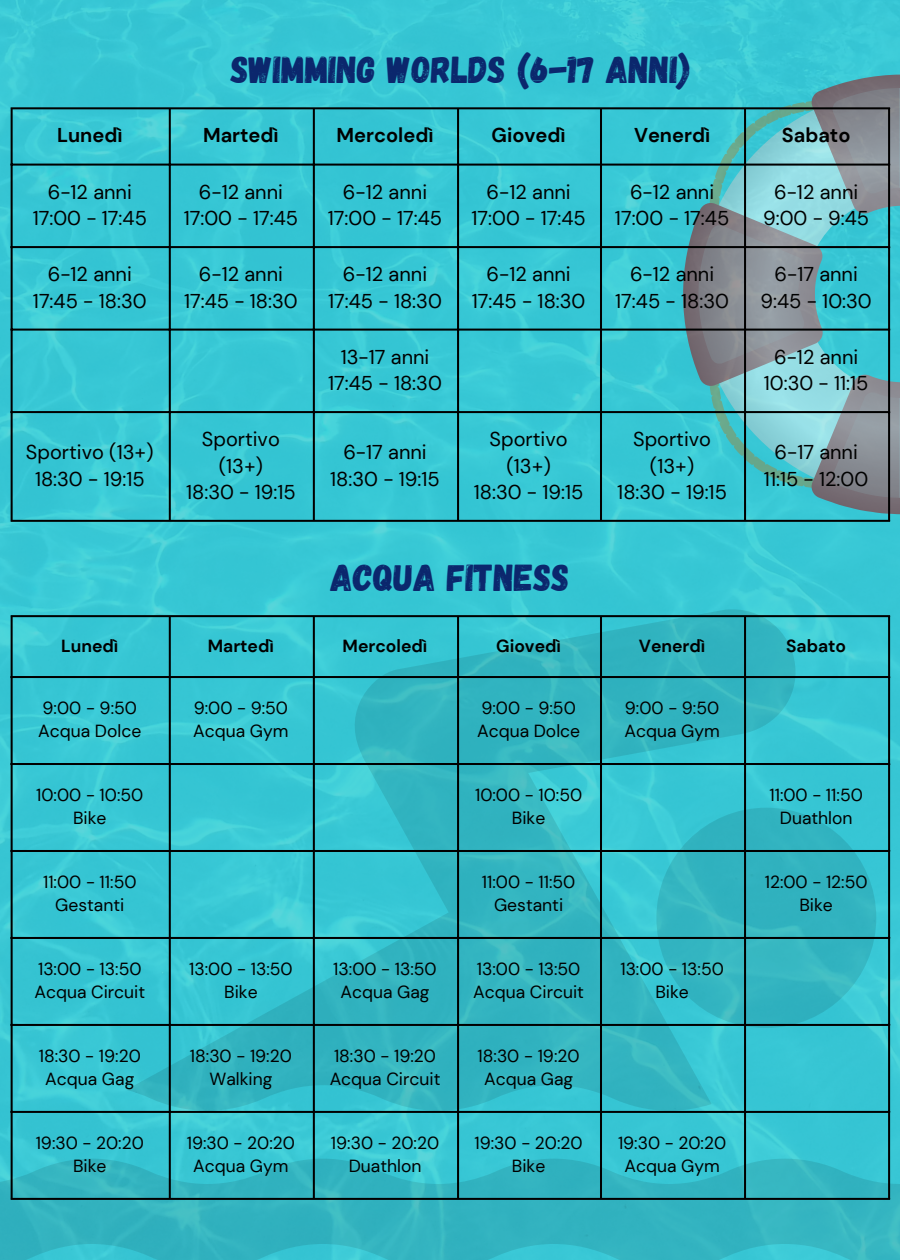
<style>
.page{position:relative;width:900px;height:1260px;background:#fff}
.page>*{position:absolute;margin:0;border:0;box-sizing:border-box;transform-origin:0 0}
.t1{font:37.5px "Gagalin";color:#0b276d}
.t2{font:20px/26.8px "DM Sans";color:#000;text-align:center}
.t3{font:700 20px "DM Sans";color:#000}
.t4{font:17.5px "DM Sans";color:#000}
.t5{font:700 17.5px "DM Sans";color:#000}
</style>
<div class="page">
<img style="left:0;top:0;width:900px;height:1159px">
<svg style="left:0;top:1159px;width:900px;height:101px;background:#34b6c3"></svg>
<div style="left:656px;top:808px;width:220px;height:220px;background:#31b3c0;border-radius:50%"></div>
<svg style="left:126px;top:609px;width:670px;height:502px;background:#35beca"></svg>
<svg style="left:677px;top:68px;width:223px;height:446px;background:#40bac7"></svg>
<svg style="left:683px;top:280px;width:1px;height:14px"></svg>
<svg style="left:694px;top:83px;width:206px;height:420px;background:#6eb1b9"></svg>
<hr style="left:11px;top:109px;width:2px;height:411px;background:#000">
<hr style="left:169px;top:109px;width:2px;height:411px;background:#000">
<hr style="left:313px;top:109px;width:2px;height:411px;background:#000">
<hr style="left:457px;top:109px;width:2px;height:411px;background:#000">
<hr style="left:600px;top:109px;width:2px;height:411px;background:#000">
<hr style="left:744px;top:109px;width:2px;height:411px;background:#000">
<hr style="left:888px;top:109px;width:2px;height:411px;background:#000">
<hr style="left:11px;top:107px;width:879px;height:2px;background:#000">
<hr style="left:11px;top:164px;width:879px;height:2px;background:#000">
<hr style="left:11px;top:246px;width:879px;height:2px;background:#000">
<hr style="left:11px;top:329px;width:879px;height:2px;background:#000">
<hr style="left:11px;top:411px;width:879px;height:2px;background:#000">
<hr style="left:11px;top:520px;width:879px;height:2px;background:#000">
<hr style="left:11px;top:617px;width:2px;height:581px;background:#000">
<hr style="left:169px;top:617px;width:2px;height:581px;background:#000">
<hr style="left:313px;top:617px;width:2px;height:581px;background:#000">
<hr style="left:457px;top:617px;width:2px;height:581px;background:#000">
<hr style="left:600px;top:617px;width:2px;height:581px;background:#000">
<hr style="left:744px;top:617px;width:2px;height:581px;background:#000">
<hr style="left:888px;top:617px;width:2px;height:581px;background:#000">
<hr style="left:11px;top:615px;width:879px;height:2px;background:#000">
<hr style="left:11px;top:676px;width:879px;height:2px;background:#000">
<hr style="left:11px;top:763px;width:879px;height:2px;background:#000">
<hr style="left:11px;top:850px;width:879px;height:2px;background:#000">
<hr style="left:11px;top:937px;width:879px;height:2px;background:#000">
<hr style="left:11px;top:1024px;width:879px;height:2px;background:#000">
<hr style="left:11px;top:1111px;width:879px;height:2px;background:#000">
<hr style="left:11px;top:1198px;width:879px;height:2px;background:#000">
<p class="t1" style="left:231px;top:45px;width:461px">SWIMMING WORLDS (6-17 ANNI)</p>
<h1 class="t3" style="left:57px;top:122px;width:67px">Lunedì</h1>
<p class="t3" style="left:203px;top:122px;width:77px">Martedì</p>
<p class="t3" style="left:337px;top:122px;width:99px">Mercoledì</p>
<p class="t3" style="left:492px;top:122px;width:76px">Giovedì</p>
<p class="t3" style="left:634px;top:122px;width:78px">Venerdì</p>
<p class="t3" style="left:782px;top:122px;width:70px">Sabato</p>
<p class="t2" style="left:48px;top:178px;width:86px">6-12 anni</p>
<p class="t2" style="left:33px;top:205px;width:116px">17:00 - 17:45</p>
<p class="t2" style="left:48px;top:261px;width:86px">6-12 anni</p>
<p class="t2" style="left:33px;top:287px;width:115px">17:45 - 18:30</p>
<p class="t2" style="left:26px;top:439px;width:129px">Sportivo (13+)</p>
<p class="t2" style="left:35px;top:466px;width:111px">18:30 - 19:15</p>
<p class="t2" style="left:199px;top:178px;width:86px">6-12 anni</p>
<p class="t2" style="left:184px;top:205px;width:116px">17:00 - 17:45</p>
<p class="t2" style="left:199px;top:261px;width:86px">6-12 anni</p>
<p class="t2" style="left:184px;top:287px;width:115px">17:45 - 18:30</p>
<p class="t2" style="left:202px;top:426px;width:80px">Sportivo (13+)</p>
<p class="t2" style="left:186px;top:479px;width:111px">18:30 - 19:15</p>
<p class="t2" style="left:343px;top:178px;width:86px">6-12 anni</p>
<p class="t2" style="left:328px;top:205px;width:116px">17:00 - 17:45</p>
<p class="t2" style="left:343px;top:261px;width:86px">6-12 anni</p>
<p class="t2" style="left:328px;top:287px;width:115px">17:45 - 18:30</p>
<p class="t2" style="left:341px;top:343px;width:90px">13-17 anni</p>
<p class="t2" style="left:328px;top:370px;width:115px">17:45 - 18:30</p>
<p class="t2" style="left:343px;top:439px;width:85px">6-17 anni</p>
<p class="t2" style="left:330px;top:466px;width:111px">18:30 - 19:15</p>
<p class="t2" style="left:487px;top:178px;width:86px">6-12 anni</p>
<p class="t2" style="left:471px;top:205px;width:116px">17:00 - 17:45</p>
<p class="t2" style="left:487px;top:261px;width:86px">6-12 anni</p>
<p class="t2" style="left:472px;top:287px;width:115px">17:45 - 18:30</p>
<p class="t2" style="left:490px;top:426px;width:80px">Sportivo (13+)</p>
<p class="t2" style="left:474px;top:479px;width:111px">18:30 - 19:15</p>
<p class="t1" style="left:331px;top:554px;width:240px">ACQUA FITNESS</p>
<p class="t2" style="left:630px;top:178px;width:86px">6-12 anni</p>
<p class="t2" style="left:615px;top:205px;width:116px">17:00 - 17:45</p>
<p class="t2" style="left:630px;top:261px;width:86px">6-12 anni</p>
<p class="t2" style="left:615px;top:287px;width:115px">17:45 - 18:30</p>
<p class="t2" style="left:633px;top:426px;width:80px">Sportivo (13+)</p>
<p class="t2" style="left:617px;top:479px;width:111px">18:30 - 19:15</p>
<p class="t2" style="left:774px;top:178px;width:86px">6-12 anni</p>
<p class="t2" style="left:763px;top:205px;width:108px">9:00 - 9:45</p>
<p class="t2" style="left:775px;top:261px;width:85px">6-17 anni</p>
<p class="t2" style="left:761px;top:287px;width:113px">9:45 - 10:30</p>
<p class="t2" style="left:774px;top:343px;width:86px">6-12 anni</p>
<p class="t2" style="left:764px;top:370px;width:106px">10:30 - 11:15</p>
<p class="t2" style="left:775px;top:439px;width:85px">6-17 anni</p>
<p class="t2" style="left:764px;top:466px;width:106px">11:15 - 12:00</p>
<p class="t5" style="left:61px;top:634px;width:59px">Lunedì</p>
<h1 class="t5" style="left:208px;top:634px;width:68px">Martedì</h1>
<p class="t5" style="left:343px;top:634px;width:86px">Mercoledì</p>
<p class="t5" style="left:496px;top:634px;width:66px">Giovedì</p>
<p class="t5" style="left:639px;top:634px;width:68px">Venerdì</p>
<p class="t5" style="left:786px;top:634px;width:62px">Sabato</p>
<p class="t4" style="left:43px;top:697px;width:96px">9:00 - 9:50</p>
<p class="t4" style="left:38px;top:720px;width:105px">Acqua Dolce</p>
<p class="t4" style="left:194px;top:697px;width:96px">9:00 - 9:50</p>
<p class="t4" style="left:193px;top:720px;width:97px">Acqua Gym</p>
<p class="t4" style="left:481px;top:697px;width:96px">9:00 - 9:50</p>
<p class="t4" style="left:477px;top:720px;width:105px">Acqua Dolce</p>
<p class="t4" style="left:625px;top:697px;width:96px">9:00 - 9:50</p>
<p class="t4" style="left:624px;top:720px;width:97px">Acqua Gym</p>
<p class="t4" style="left:36px;top:784px;width:109px">10:00 - 10:50</p>
<p class="t4" style="left:73px;top:807px;width:35px">Bike</p>
<p class="t4" style="left:475px;top:784px;width:109px">10:00 - 10:50</p>
<p class="t4" style="left:512px;top:807px;width:35px">Bike</p>
<p class="t4" style="left:769px;top:784px;width:95px">11:00 - 11:50</p>
<p class="t4" style="left:780px;top:807px;width:74px">Duathlon</p>
<p class="t4" style="left:43px;top:871px;width:95px">11:00 - 11:50</p>
<p class="t4" style="left:55px;top:894px;width:71px">Gestanti</p>
<p class="t4" style="left:482px;top:871px;width:95px">11:00 - 11:50</p>
<p class="t4" style="left:494px;top:894px;width:71px">Gestanti</p>
<p class="t4" style="left:765px;top:871px;width:104px">12:00 - 12:50</p>
<p class="t4" style="left:799px;top:894px;width:35px">Bike</p>
<p class="t4" style="left:38px;top:958px;width:105px">13:00 - 13:50</p>
<p class="t4" style="left:34px;top:981px;width:112px">Acqua Circuit</p>
<p class="t4" style="left:189px;top:958px;width:105px">13:00 - 13:50</p>
<p class="t4" style="left:224px;top:981px;width:35px">Bike</p>
<p class="t4" style="left:333px;top:958px;width:105px">13:00 - 13:50</p>
<p class="t4" style="left:341px;top:981px;width:91px">Acqua Gag</p>
<p class="t4" style="left:477px;top:958px;width:105px">13:00 - 13:50</p>
<p class="t4" style="left:473px;top:981px;width:112px">Acqua Circuit</p>
<p class="t4" style="left:620px;top:958px;width:105px">13:00 - 13:50</p>
<p class="t4" style="left:655px;top:981px;width:35px">Bike</p>
<p class="t4" style="left:39px;top:1045px;width:104px">18:30 - 19:20</p>
<p class="t4" style="left:45px;top:1068px;width:91px">Acqua Gag</p>
<p class="t4" style="left:190px;top:1045px;width:104px">18:30 - 19:20</p>
<p class="t4" style="left:209px;top:1068px;width:64px">Walking</p>
<p class="t4" style="left:334px;top:1045px;width:104px">18:30 - 19:20</p>
<p class="t4" style="left:330px;top:1068px;width:112px">Acqua Circuit</p>
<p class="t4" style="left:478px;top:1045px;width:104px">18:30 - 19:20</p>
<p class="t4" style="left:484px;top:1068px;width:91px">Acqua Gag</p>
<p class="t4" style="left:36px;top:1132px;width:110px">19:30 - 20:20</p>
<p class="t4" style="left:73px;top:1155px;width:35px">Bike</p>
<p class="t4" style="left:187px;top:1132px;width:110px">19:30 - 20:20</p>
<p class="t4" style="left:193px;top:1155px;width:97px">Acqua Gym</p>
<p class="t4" style="left:331px;top:1132px;width:110px">19:30 - 20:20</p>
<p class="t4" style="left:349px;top:1155px;width:74px">Duathlon</p>
<p class="t4" style="left:475px;top:1132px;width:110px">19:30 - 20:20</p>
<p class="t4" style="left:512px;top:1155px;width:35px">Bike</p>
<p class="t4" style="left:618px;top:1132px;width:110px">19:30 - 20:20</p>
<p class="t4" style="left:624px;top:1155px;width:97px">Acqua Gym</p>
</div>
